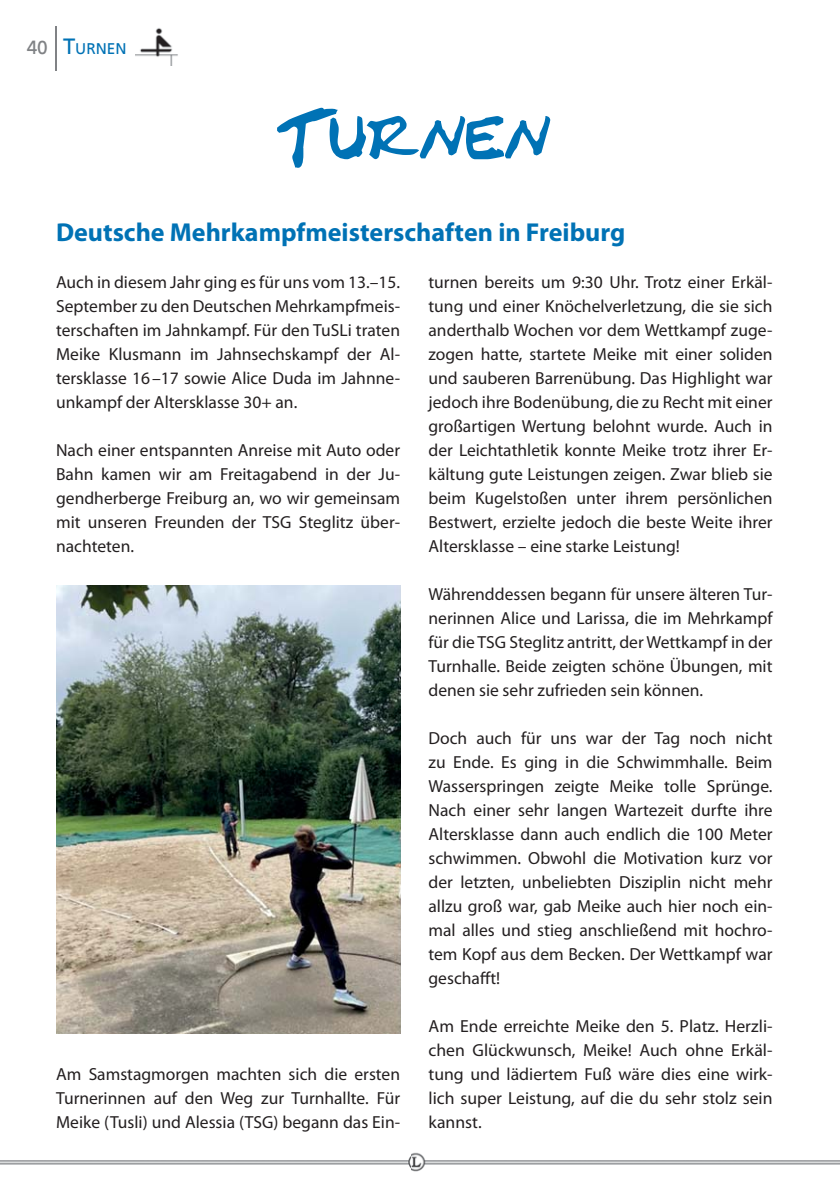
<style>
.page{position:relative;width:840px;height:1191px;background:#fff}
.page>*{position:absolute;margin:0;border:0;box-sizing:border-box;transform-origin:0 0}
.t1{font:700 26px "Myriad Pro";color:#0072b5}
.t2{font:17.6px/24px "Myriad Pro";color:#231f20;text-align:justify}
.t3{font:15.4px "Frutiger";color:#0072b5}
.s1{font-size:19px;color:#808285}
.s2{font-size:22px}
</style>
<div class="page">
<img style="left:135px;top:28px;width:43px;height:37px">
<hr style="left:56px;top:26px;width:1px;height:45px;background:#808285">
<img style="left:0;top:1152px;width:839px;height:20px">
<svg style="left:277px;top:108px;width:273px;height:60px"></svg>
<img style="left:56px;top:585px;width:344px;height:449px">
<p class="t3" style="left:27px;top:40px;width:101px"><span class="s1">40</span> <span class="s2">T</span>URNEN</p>
<h1 class="t1" style="left:56px;top:222px;width:570px">Deutsche Mehrkampfmeisterschaften in Freiburg</h1>
<p class="t2" style="left:428px;top:272px;width:345px">turnen bereits um 9:30 Uhr. Trotz einer Erkäl&shy;tung und einer Knöchelverletzung, die sie sich anderthalb Wochen vor dem Wettkampf zuge&shy;zogen hatte, startete Meike mit einer soliden und sauberen Barrenübung. Das Highlight war jedoch ihre Bodenübung, die zu Recht mit einer großartigen Wertung belohnt wurde. Auch in der Leichtathletik konnte Meike trotz ihrer Er&shy;kältung gute Leistungen zeigen. Zwar blieb sie beim Kugelstoßen unter ihrem persönlichen Bestwert, erzielte jedoch die beste Weite ihrer Altersklasse – eine starke Leistung!</p>
<p class="t2" style="left:428px;top:584px;width:345px">Währenddessen begann für unsere älteren Tur&shy;nerinnen Alice und Larissa, die im Mehrkampf für die TSG Steglitz antritt, der Wettkampf in der Turnhalle. Beide zeigten schöne Übungen, mit denen sie sehr zufrieden sein können.</p>
<p class="t2" style="left:428px;top:728px;width:345px">Doch auch für uns war der Tag noch nicht zu Ende. Es ging in die Schwimmhalle. Beim Wasserspringen zeigte Meike tolle Sprünge.<br>Nach einer sehr langen Wartezeit durfte ihre Altersklasse dann auch endlich die 100 Meter schwimmen. Obwohl die Motivation kurz vor der letzten, unbeliebten Disziplin nicht mehr allzu groß war, gab Meike auch hier noch ein&shy;mal alles und stieg anschließend mit hochro&shy;tem Kopf aus dem Becken. Der Wettkampf war geschafft!</p>
<p class="t2" style="left:428px;top:1016px;width:345px">Am Ende erreichte Meike den 5. Platz. Herzli&shy;chen Glückwunsch, Meike! Auch ohne Erkäl&shy;tung und lädiertem Fuß wäre dies eine wirk&shy;lich super Leistung, auf die du sehr stolz sein kannst.</p>
<p class="t2" style="left:56px;top:272px;width:345px">Auch in diesem Jahr ging es für uns vom 13.–15.<br>September zu den Deutschen Mehrkampfmeis&shy;terschaften im Jahnkampf. Für den TuSLi traten Meike Klusmann im Jahnsechskampf der Al&shy;tersklasse 16–17 sowie Alice Duda im Jahnne&shy;unkampf der Altersklasse 30+ an.</p>
<p class="t2" style="left:56px;top:440px;width:345px">Nach einer entspannten Anreise mit Auto oder Bahn kamen wir am Freitagabend in der Ju&shy;gendherberge Freiburg an, wo wir gemeinsam mit unseren Freunden der TSG Steglitz über&shy;nachteten.</p>
<p class="t2" style="left:56px;top:1064px;width:345px">Am Samstagmorgen machten sich die ersten Turnerinnen auf den Weg zur Turnhallte. Für Meike (Tusli) und Alessia (TSG) begann das Ein-</p>
</div>
